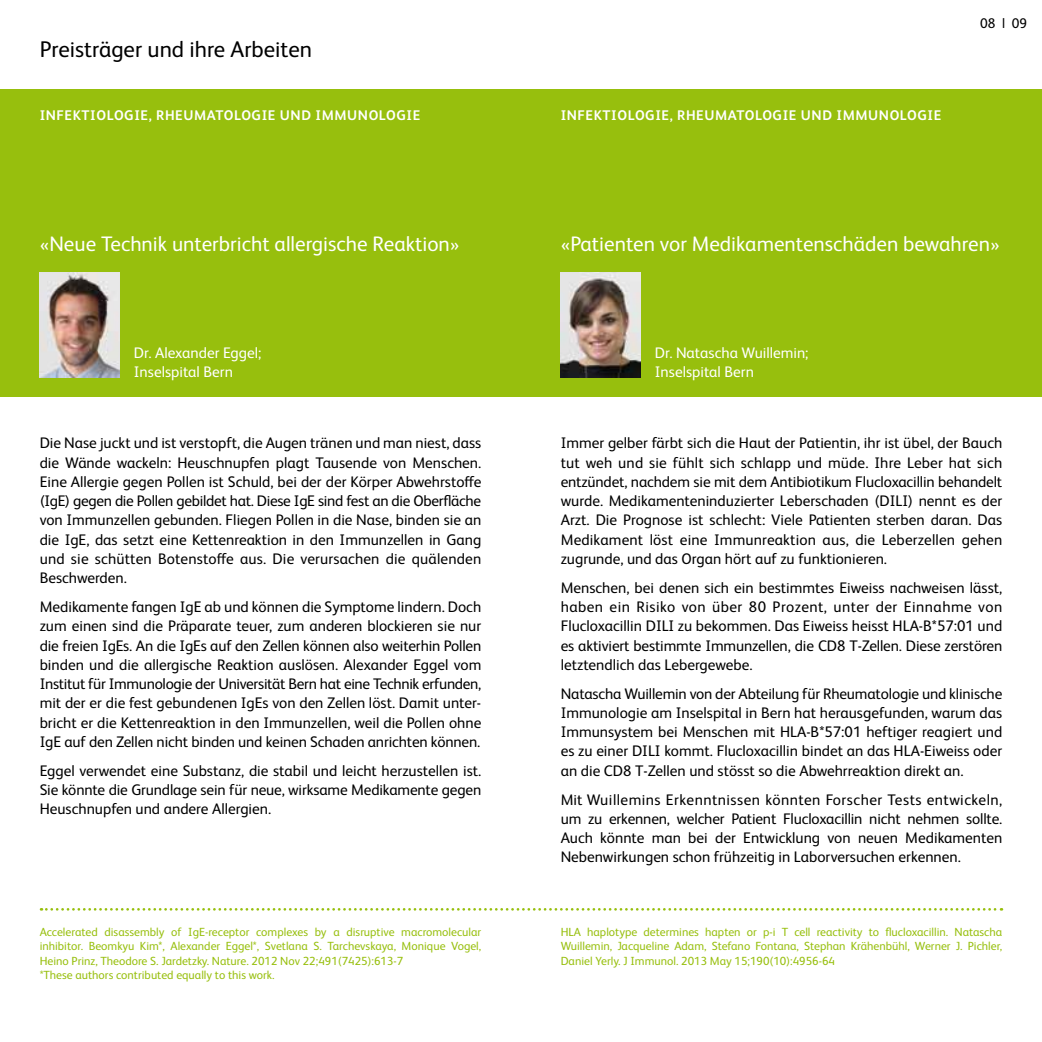
<style>
.page{position:relative;width:1042px;height:1042px;background:#fff}
.page>*{position:absolute;margin:0;border:0;box-sizing:border-box;transform-origin:0 0}
.t1{font:22.75px "FS Albert Pro";color:#000}
.t2{font:21px "FS Albert Pro";color:#fff}
.t3{font:15.4px/19.2px "FS Albert Pro";color:#000;text-align:justify}
.t4{font:15.4px/19.2px "FS Albert Pro";color:#fff}
.t5{font:700 14px "FS Albert Pro";letter-spacing:.04em;color:#fff}
.t6{font:14px "FS Albert Pro";color:#000}
.t7{font:11.9px/14.3px "FS Albert Pro";color:#97bf0d}
</style>
<div class="page">
<div style="left:0;top:89px;width:521px;height:308px;background:#97bf0d"></div>
<svg style="left:41px;top:908px;width:961px;height:2px"></svg>
<img style="left:40px;top:273px;width:79px;height:104px">
<div style="left:521px;top:89px;width:521px;height:308px;background:#97bf0d"></div>
<img style="left:561px;top:273px;width:79px;height:104px">
<p class="t6" style="left:980px;top:13px;width:48px">08 l 09</p>
<h1 class="t1" style="left:40px;top:33px;width:274px">Preisträger und ihre Arbeiten</h1>
<p class="t5" style="left:40px;top:105px;width:382px">INFEKTIOLOGIE, RHEUMATOLOGIE UND IMMUNOLOGIE</p>
<p class="t5" style="left:561px;top:105px;width:382px">INFEKTIOLOGIE, RHEUMATOLOGIE UND IMMUNOLOGIE</p>
<h2 class="t2" style="left:40px;top:228px;width:421px">«Neue Technik unterbricht allergische Reaktion»</h2>
<h2 class="t2" style="left:561px;top:228px;width:440px">«Patienten vor Medikamentenschäden bewahren»</h2>
<p class="t4" style="left:134px;top:342px;width:129px">Dr. Alexander Eggel;<br>Inselspital Bern</p>
<p class="t4" style="left:655px;top:342px;width:155px">Dr. Natascha Wuillemin;<br>Inselspital Bern</p>
<p class="t3" style="left:40px;top:432px;width:443px">Die Nase juckt und ist verstopft, die Augen tränen und man niest, dass die Wände wackeln: Heuschnupfen plagt Tausende von Menschen.<br>Eine Allergie gegen Pollen ist Schuld, bei der der Körper Abwehrstoffe (IgE) gegen die Pollen gebildet hat. Diese IgE sind fest an die Oberfläche von Immunzellen gebunden. Fliegen Pollen in die Nase, binden sie an die IgE, das setzt eine Kettenreaktion in den Immunzellen in Gang und sie schütten Botenstoffe aus. Die verursachen die quälenden Beschwerden.</p>
<p class="t3" style="left:40px;top:596px;width:443px">Medikamente fangen IgE ab und können die Symptome lindern. Doch zum einen sind die Präparate teuer, zum anderen blockieren sie nur die freien IgEs. An die IgEs auf den Zellen können also weiterhin Pollen binden und die allergische Reaktion auslösen. Alexander Eggel vom Institut für Immunologie der Universität Bern hat eine Technik erfunden, mit der er die fest gebundenen IgEs von den Zellen löst. Damit unter&shy;bricht er die Kettenreaktion in den Immunzellen, weil die Pollen ohne IgE auf den Zellen nicht binden und keinen Schaden anrichten können.</p>
<p class="t3" style="left:40px;top:760px;width:443px">Eggel verwendet eine Substanz, die stabil und leicht herzustellen ist.<br>Sie könnte die Grundlage sein für neue, wirksame Medikamente gegen Heuschnupfen und andere Allergien.</p>
<p class="t3" style="left:561px;top:432px;width:443px">Immer gelber färbt sich die Haut der Patientin, ihr ist übel, der Bauch tut weh und sie fühlt sich schlapp und müde. Ihre Leber hat sich entzündet, nachdem sie mit dem Antibiotikum Flucloxacillin behandelt wurde. Medikamenteninduzierter Leberschaden (DILI) nennt es der Arzt. Die Prognose ist schlecht: Viele Patienten sterben daran. Das Medikament löst eine Immunreaktion aus, die Leberzellen gehen zugrunde, und das Organ hört auf zu funktionieren.</p>
<p class="t3" style="left:561px;top:577px;width:443px">Menschen, bei denen sich ein bestimmtes Eiweiss nachweisen lässt, haben ein Risiko von über 80 Prozent, unter der Einnahme von Flucloxacillin DILI zu bekommen. Das Eiweiss heisst HLA-B*57:01 und es aktiviert bestimmte Immunzellen, die CD8 T-Zellen. Diese zerstören letztendlich das Lebergewebe.</p>
<p class="t3" style="left:561px;top:683px;width:443px">Natascha Wuillemin von der Abteilung für Rheumatologie und klinische Immunologie am Inselspital in Bern hat herausgefunden, warum das Immunsystem bei Menschen mit HLA-B*57:01 heftiger reagiert und es zu einer DILI kommt. Flucloxacillin bindet an das HLA-Eiweiss oder an die CD8 T-Zellen und stösst so die Abwehrreaktion direkt an.</p>
<p class="t3" style="left:561px;top:788px;width:443px">Mit Wuillemins Erkenntnissen könnten Forscher Tests entwickeln, um zu erkennen, welcher Patient Flucloxacillin nicht nehmen sollte.<br>Auch könnte man bei der Entwicklung von neuen Medikamenten Nebenwirkungen schon frühzeitig in Laborversuchen erkennen.</p>
<p class="t7" style="left:40px;top:924px;width:443px">Accelerated disassembly of IgE-receptor complexes by a disruptive macromolecular inhibitor. Beomkyu Kim*, Alexander Eggel*, Svetlana S. Tarchevskaya, Monique Vogel, Heino Prinz, Theodore S. Jardetzky. Nature. 2012 Nov 22;491(7425):613-7<br>*These authors contributed equally to this work.</p>
<p class="t7" style="left:561px;top:924px;width:443px;text-align:justify">HLA haplotype determines hapten or p-i T cell reactivity to flucloxacillin. Natascha Wuillemin, Jacqueline Adam, Stefano Fontana, Stephan Krähenbühl, Werner J. Pichler, Daniel Yerly. J Immunol. 2013 May 15;190(10):4956-64</p>
</div>
